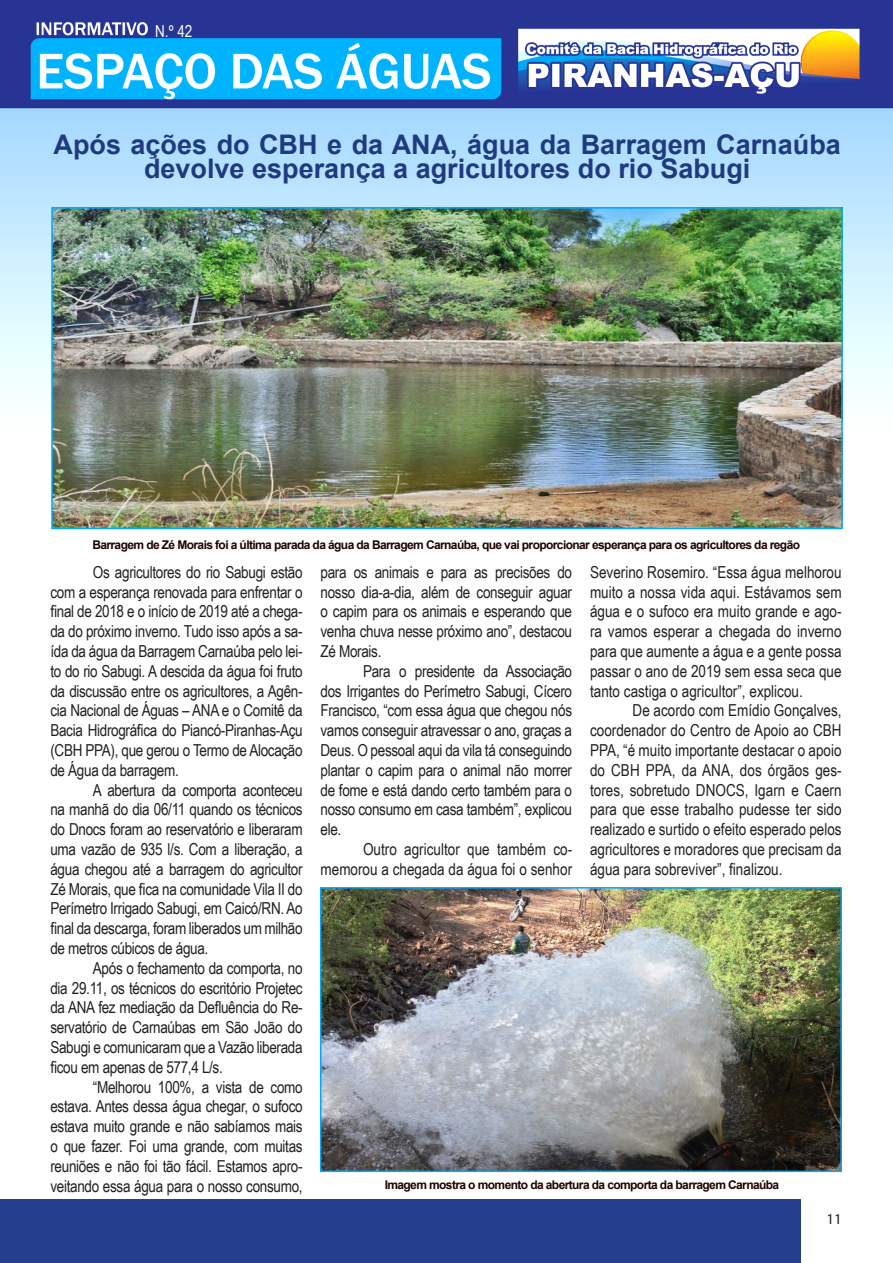
<style>
.page{position:relative;width:893px;height:1263px;background:#fff}
.page>*{position:absolute;margin:0;border:0;box-sizing:border-box;transform-origin:0 0}
.Corpo_do_Texto{font:700 27px/24px "Arial";color:#203a7f;text-align:center}
.Corpo_do_Texto-2{font:16.5px/19.8px "Arial Narrow";letter-spacing:-.02em;color:#231f20;text-align:justify}
.Corpo_do_Texto-3{font:16.5px/19.8px "Arial Narrow";color:#231f20;text-align:right}
.t1{font:16.5px "Arial Narrow";color:#fff}
.t2{font:15px "Myriad Pro";color:#231f20}
.t3{font:700 12px "Arial";letter-spacing:-.05em;color:#1f0000}
</style>
<div class="page">
<img style="left:0;top:0;width:893px;height:530px">
<div style="left:0;top:1199px;width:801px;height:64px;background:#253f8e"></div>
<img style="left:54px;top:210px;width:786px;height:316px">
<div style="left:51px;top:207px;width:792px;height:322px;border:2px solid #00a9f9"></div>
<img style="left:323px;top:890px;width:516px;height:279px">
<div style="left:320px;top:887px;width:522px;height:285px;border:2px solid #00a9f9"></div>
<p class="t1" style="left:155px;top:19px;width:39px">N.º 42</p>
<p class="Corpo_do_Texto" style="left:54px;top:133px;width:789px">Após ações do CBH e da ANA, água da Barragem Carnaúba devolve esperança a agricultores do rio Sabugi</p>
<p class="t3" style="left:92px;top:537px;width:709px">Barragem de Zé Morais foi a última parada da água da Barragem Carnaúba, que vai proporcionar esperança para os agricultores da regão</p>
<p class="Corpo_do_Texto-2" style="left:50px;top:561px;width:254px;text-indent:43px">Os agricultores do rio Sabugi estão com a esperança renovada para enfrentar o final de 2018 e o início de 2019 até a chega&shy;da do próximo inverno. Tudo isso após a sa&shy;ída da água da Barragem Carnaúba pelo lei&shy;to do rio Sabugi. A descida da água foi fruto da discussão entre os agricultores, a Agên&shy;cia Nacional de Águas – ANA e o Comitê da Bacia Hidrográfica do Piancó-Piranhas-Açu (CBH PPA), que gerou o Termo de Alocação de Água da barragem.</p>
<p class="Corpo_do_Texto-2" style="left:50px;top:779px;width:254px;text-indent:43px">A abertura da comporta aconteceu na manhã do dia 06/11 quando os técnicos do Dnocs foram ao reservatório e liberaram uma vazão de 935 l/s. Com a liberação, a água chegou até a barragem do agricultor Zé Morais, que fica na comunidade Vila II do Perímetro Irrigado Sabugi, em Caicó/RN. Ao final da descarga, foram liberados um milhão de metros cúbicos de água.</p>
<p class="Corpo_do_Texto-2" style="left:50px;top:957px;width:254px;text-indent:43px">Após o fechamento da comporta, no dia 29.11, os técnicos do escritório Projetec da ANA fez mediação da Defluência do Re&shy;servatório de Carnaúbas em São João do Sabugi e comunicaram que a Vazão liberada ficou em apenas de 577,4 L/s.</p>
<p class="Corpo_do_Texto-2" style="left:50px;top:1076px;width:254px;text-indent:43px">“Melhorou 100%, a vista de como estava. Antes dessa água chegar, o sufoco estava muito grande e não sabíamos mais o que fazer. Foi uma grande, com muitas reuniões e não foi tão fácil. Estamos apro&shy;veitando essa água para o nosso consumo,</p>
<p class="Corpo_do_Texto-2" style="left:590px;top:561px;width:253px">Severino Rosemiro. “Essa água melhorou muito a nossa vida aqui. Estávamos sem água e o sufoco era muito grande e ago&shy;ra vamos esperar a chegada do inverno para que aumente a água e a gente possa passar o ano de 2019 sem essa seca que tanto castiga o agricultor”, explicou.</p>
<p class="Corpo_do_Texto-2" style="left:590px;top:700px;width:253px;text-indent:43px">De acordo com Emídio Gonçalves, coordenador do Centro de Apoio ao CBH PPA, “é muito importante destacar o apoio do CBH PPA, da ANA, dos órgãos ges&shy;tores, sobretudo DNOCS, Igarn e Caern para que esse trabalho pudesse ter sido realizado e surtido o efeito esperado pelos agricultores e moradores que precisam da água para sobreviver”, finalizou.</p>
<p class="Corpo_do_Texto-2" style="left:321px;top:561px;width:253px">para os animais e para as precisões do nosso dia-a-dia, além de conseguir aguar o capim para os animais e esperando que venha chuva nesse próximo ano”, destacou Zé Morais.</p>
<p class="Corpo_do_Texto-2" style="left:321px;top:660px;width:253px;text-indent:43px">Para o presidente da Associação dos Irrigantes do Perímetro Sabugi, Cícero Francisco, “com essa água que chegou nós vamos conseguir atravessar o ano, graças a Deus. O pessoal aqui da vila tá conseguindo plantar o capim para o animal não morrer de fome e está dando certo também para o nosso consumo em casa também”, explicou ele.</p>
<p class="Corpo_do_Texto-3" style="left:321px;top:839px;width:253px">Outro agricultor que também co&shy;memorou a chegada da água foi o senhor</p>
<p class="t3" style="left:385px;top:1177px;width:396px">Imagem mostra o momento da abertura da comporta da barragem Carnaúba</p>
<p class="t2" style="left:827px;top:1209px;width:17px">11</p>
</div>
